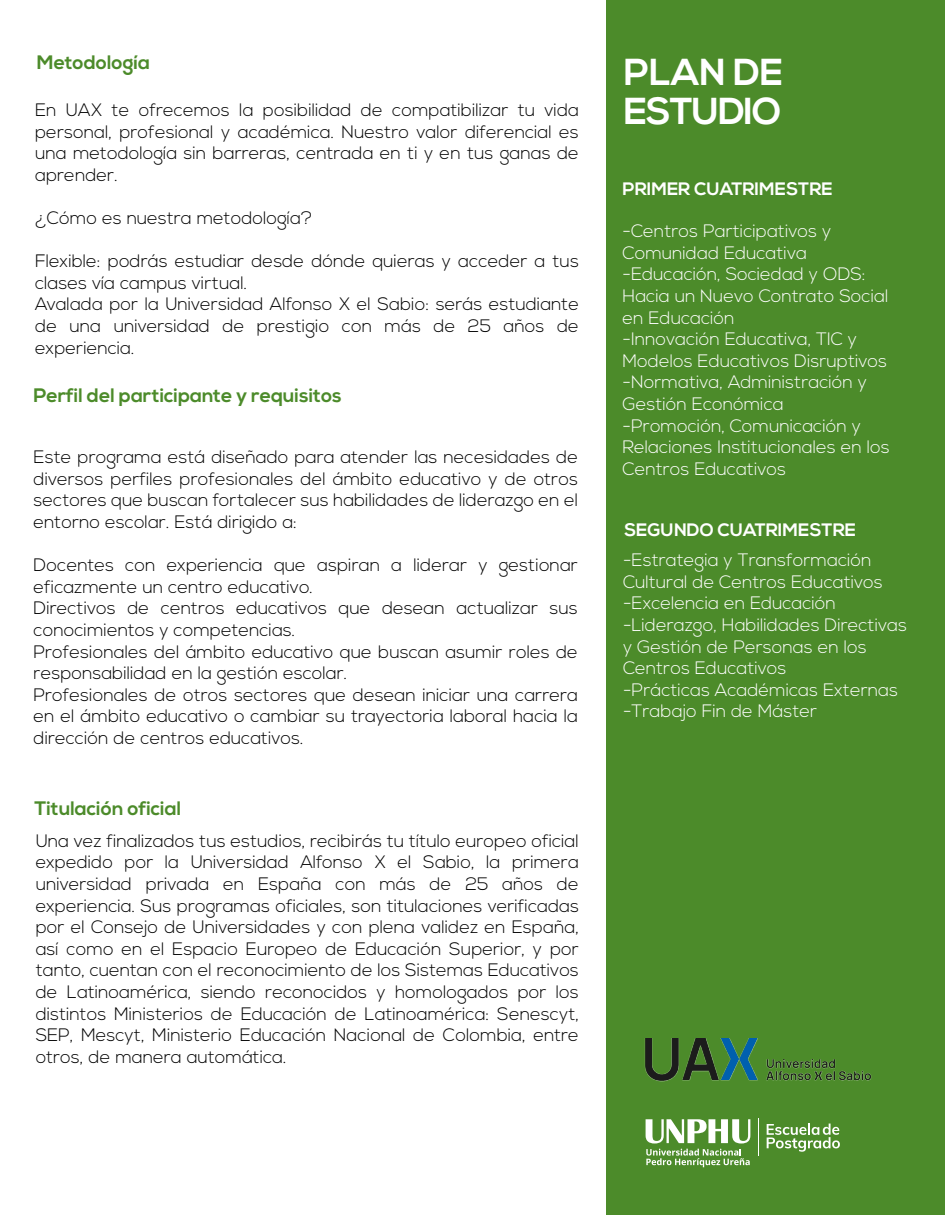
<style>
.page{position:relative;width:945px;height:1215px;background:#fff}
.page>*{position:absolute;margin:0;border:0;box-sizing:border-box;transform-origin:0 0}
.t1{font:700 37.5px/39.3px "Nexa";letter-spacing:-.03em;color:#fff}
.t2{font:700 19.5px "Nexa";color:#4c8b2a}
.t3{font:300 18px/21.6px "Nexa";color:#000;text-align:justify}
.t4{font:300 18px/21.6px "Nexa";color:#fff}
.t5{font:700 18px "Nexa";color:#fff}
</style>
<div class="page">
<div style="left:607px;top:0;width:338px;height:1215px;background:#4c8b2a"></div>
<svg style="left:767px;top:1124px;width:73px;height:28px"></svg>
<hr style="left:758px;top:1118px;width:1px;height:38px;background:#fff">
<svg style="left:646px;top:1119px;width:104px;height:48px"></svg>
<img style="left:644px;top:1038px;width:228px;height:44px">
<p class="t2" style="left:37px;top:51px;width:115px">Metodología</p>
<p class="t3" style="left:35px;top:100px;width:545px">En UAX te ofrecemos la posibilidad de compatibilizar tu vida personal, profesional y académica. Nuestro valor diferencial es una metodología sin barreras, centrada en ti y en tus ganas de aprender.</p>
<p class="t3" style="left:35px;top:208px;width:279px">¿Cómo es nuestra metodología?</p>
<p class="t3" style="left:35px;top:251px;width:545px;text-align:left">Flexible: podrás estudiar desde dónde quieras y acceder a tus clases vía campus virtual.<br>Avalada por la Universidad Alfonso X el Sabio: serás estudiante de una universidad de prestigio con más de 25 años de experiencia.</p>
<p class="t2" style="left:34px;top:384px;width:310px">Perfil del participante y requisitos</p>
<p class="t3" style="left:34px;top:447px;width:546px">Este programa está diseñado para atender las necesidades de diversos perfiles profesionales del ámbito educativo y de otros sectores que buscan fortalecer sus habilidades de liderazgo en el entorno escolar. Está dirigido a:</p>
<p class="t3" style="left:34px;top:555px;width:546px;text-align:left">Docentes con experiencia que aspiran a liderar y gestionar eficazmente un centro educativo.<br>Directivos de centros educativos que desean actualizar sus conocimientos y competencias.<br>Profesionales del ámbito educativo que buscan asumir roles de responsabilidad en la gestión escolar.<br>Profesionales de otros sectores que desean iniciar una carrera en el ámbito educativo o cambiar su trayectoria laboral hacia la dirección de centros educativos.</p>
<h1 class="t1" style="left:624px;top:54px;width:161px">PLAN DE<br>ESTUDIO</h1>
<p class="t5" style="left:623px;top:179px;width:212px">PRIMER CUATRIMESTRE</p>
<p class="t4" style="left:623px;top:221px;width:269px">-Centros Participativos y<br>Comunidad Educativa -Educación, Sociedad y ODS:<br>Hacia un Nuevo Contrato Social en Educación<br>-Innovación Educativa, TIC y<br>Modelos Educativos Disruptivos -Normativa, Administración y<br>Gestión Económica -Promoción, Comunicación y<br>Relaciones Institucionales en los<br>Centros Educativos</p>
<p class="t5" style="left:624px;top:519px;width:233px">SEGUNDO CUATRIMESTRE</p>
<p class="t4" style="left:623px;top:550px;width:286px">-Estrategia y Transformación<br>Cultural de Centros Educativos -Excelencia en Educación -Liderazgo, Habilidades Directivas y Gestión de Personas en los<br>Centros Educativos<br>-Prácticas Académicas Externas -Trabajo Fin de Máster</p>
<p class="t4" style="left:597px;top:650px;width:108px">universitaria.</p>
<p class="t2" style="left:35px;top:797px;width:148px">Titulación oficial</p>
<p class="t3" style="left:36px;top:831px;width:545px">Una vez finalizados tus estudios, recibirás tu título europeo oficial expedido por la Universidad Alfonso X el Sabio, la primera universidad privada en España con más de 25 años de experiencia. Sus programas oficiales, son titulaciones verificadas por el Consejo de Universidades y con plena validez en España, así como en el Espacio Europeo de Educación Superior, y por tanto, cuentan con el reconocimiento de los Sistemas Educativos de Latinoamérica, siendo reconocidos y homologados por los distintos Ministerios de Educación de Latinoamérica: Senescyt, SEP, Mescyt, Ministerio Educación Nacional de Colombia, entre otros, de manera automática.</p>
</div>
